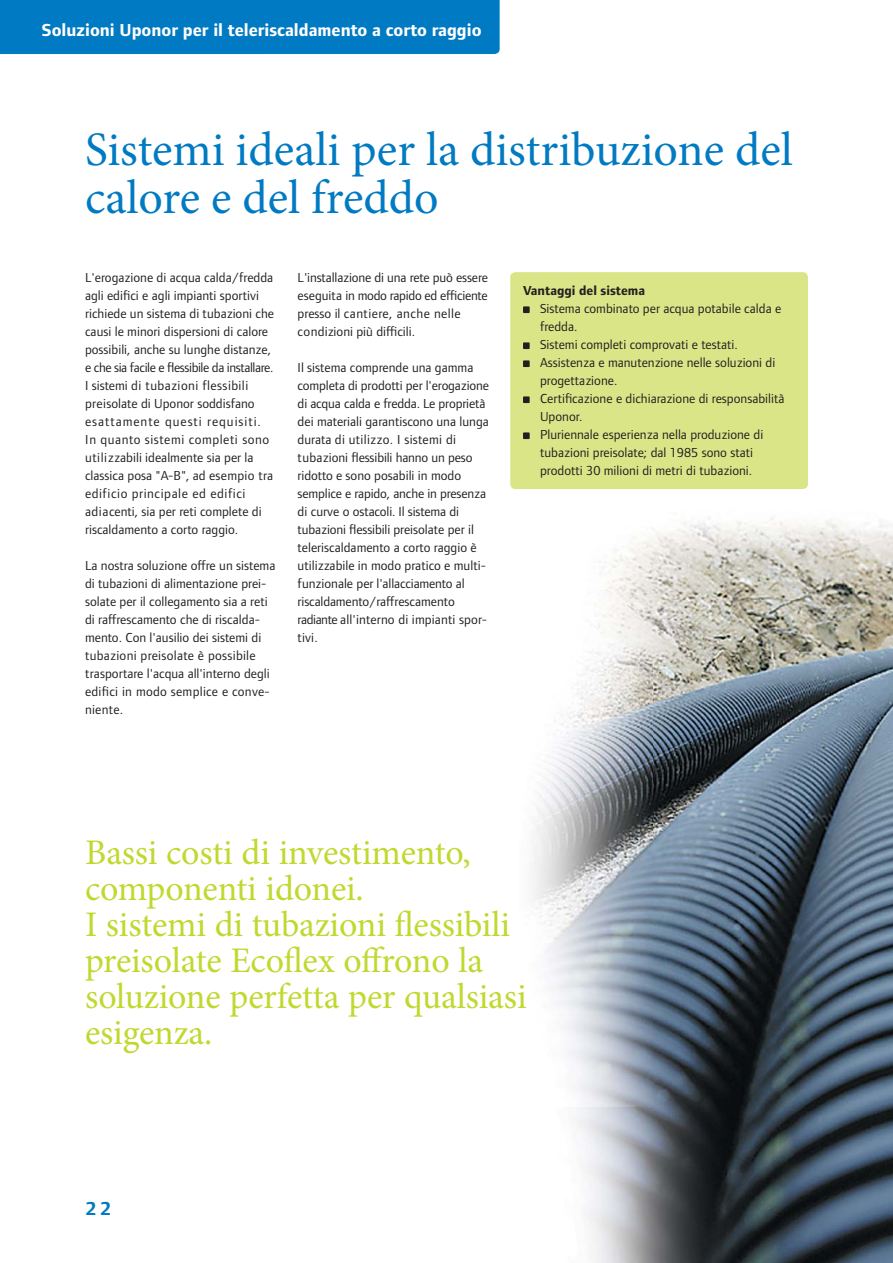
<style>
.page{position:relative;width:893px;height:1263px;background:#fff}
.page>*{position:absolute;margin:0;border:0;box-sizing:border-box;transform-origin:0 0}
.t1{font:48px/48px "Minion Pro";color:#007ac2}
.t2{font:36px/36px "Minion Pro";letter-spacing:-.005em;color:#c1d82f}
.t3{font:700 19.5px "Foundry Form Sans";color:#007ac2}
.t4{font:700 18px "Foundry Form Sans";color:#fff}
.t5{font:13.5px/18px "Foundry Form Sans";color:#231f20}
.t6{font:700 13.5px "Foundry Form Sans";color:#231f20}
</style>
<div class="page">
<img style="left:575px;top:488px;width:318px;height:775px">
<img style="left:533px;top:638px;width:119px;height:468px">
<div style="left:0;top:0;width:500px;height:54px;background:#007ac2"></div>
<div style="left:510px;top:272px;width:298px;height:217px;background:#d9e587;border-radius:5px"></div>
<div style="left:523px;top:306px;width:7px;height:7px;background:#231f20"></div>
<div style="left:523px;top:342px;width:7px;height:7px;background:#231f20"></div>
<div style="left:523px;top:360px;width:7px;height:7px;background:#231f20"></div>
<div style="left:523px;top:396px;width:7px;height:7px;background:#231f20"></div>
<div style="left:523px;top:432px;width:7px;height:7px;background:#231f20"></div>
<h3 class="t4" style="left:42px;top:23px;width:441px">Soluzioni Uponor per il teleriscaldamento a corto raggio</h3>
<h3 class="t4" style="left:42px;top:23px;width:141px">Uponor Lösungen</h3>
<h1 class="t1" style="left:85px;top:129px;width:709px">Sistemi ideali per la distribuzione del calore e del freddo</h1>
<p class="t5" style="left:85px;top:270px;width:191px">L'erogazione di acqua calda/fredda agli edifici e agli impianti sportivi richiede un sistema di tubazioni che causi le minori dispersioni di calore possibili, anche su lunghe distanze, e che sia facile e flessibile da installare.<br>I sistemi di tubazioni flessibili preisolate di Uponor soddisfano esattamente questi requisiti.<br>In quanto sistemi completi sono utilizzabili idealmente sia per la classica posa "A-B", ad esempio tra edificio principale ed edifici adiacenti, sia per reti complete di riscaldamento a corto raggio.</p>
<p class="t5" style="left:85px;top:558px;width:192px">La nostra soluzione offre un sistema di tubazioni di alimentazione prei&shy;solate per il collegamento sia a reti di raffrescamento che di riscalda&shy;mento. Con l'ausilio dei sistemi di tubazioni preisolate è possibile trasportare l'acqua all'interno degli edifici in modo semplice e conve&shy;niente.</p>
<p class="t5" style="left:298px;top:270px;width:192px">L'installazione di una rete può essere eseguita in modo rapido ed efficiente presso il cantiere, anche nelle condizioni più difficili.</p>
<p class="t5" style="left:298px;top:360px;width:193px">Il sistema comprende una gamma completa di prodotti per l'erogazione di acqua calda e fredda. Le proprietà dei materiali garantiscono una lunga durata di utilizzo. I sistemi di tubazioni flessibili hanno un peso ridotto e sono posabili in modo semplice e rapido, anche in presenza di curve o ostacoli. Il sistema di tubazioni flessibili preisolate per il teleriscaldamento a corto raggio è utilizzabile in modo pratico e multi&shy;funzionale per l'allacciamento al riscaldamento/raffrescamento radiante all'interno di impianti spor&shy;tivi.</p>
<p class="t6" style="left:523px;top:285px;width:124px">Vantaggi del sistema</p>
<p class="t5" style="left:540px;top:301px;width:246px">Sistema combinato per acqua potabile calda e fredda.<br>Sistemi completi comprovati e testati.<br>Assistenza e manutenzione nelle soluzioni di progettazione.<br>Certificazione e dichiarazione di responsabilità Uponor.<br>Pluriennale esperienza nella produzione di tubazioni preisolate; dal 1985 sono stati prodotti 30 milioni di metri di tubazioni.</p>
<h2 class="t2" style="left:85px;top:837px;width:443px">Bassi costi di investimento, componenti idonei.<br>I sistemi di tubazioni flessibili preisolate Ecoflex offrono la soluzione perfetta per qualsiasi esigenza.</h2>
<h3 class="t3" style="left:85px;top:1201px;width:28px">22</h3>
</div>
